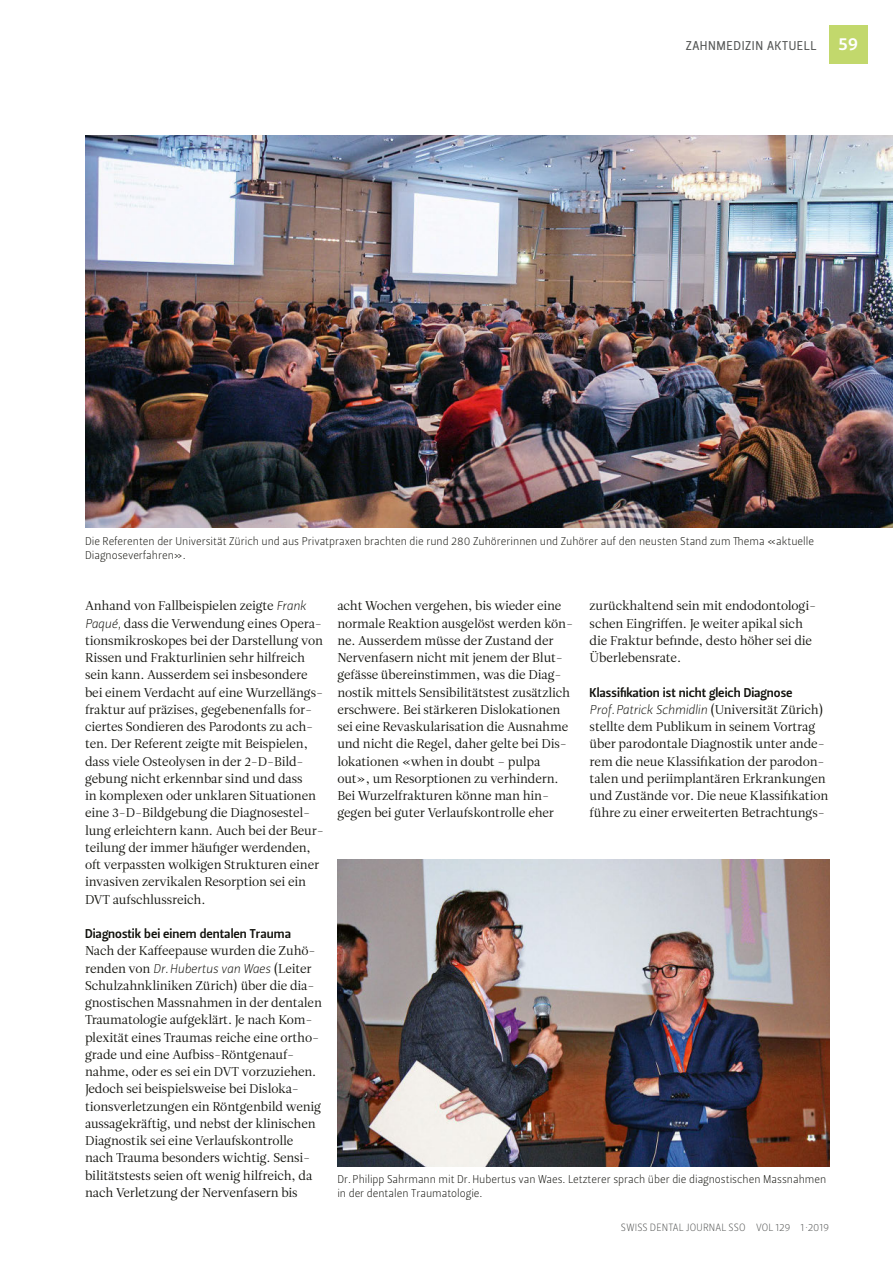
<style>
.page{position:relative;width:893px;height:1263px;background:#fff}
.page>*{position:absolute;margin:0;border:0;box-sizing:border-box;transform-origin:0 0}
.t1{font:12.75px/17.2px "Leitura Roman 1";letter-spacing:-.01em;color:#12120d}
.t2{font:12.75px "Leitura Sans Italic 1";letter-spacing:-.01em;color:#12120d}
.t3{font:12.75px "Leitura Sans Grot 3";color:#12120d}
.t4{font:12.75px "Leitura Sans Grot 2";letter-spacing:.045em;color:#555756}
.t5{font:11.25px/13.5px "Leitura Sans Grot 1";color:#12120d}
.t6{font:10.5px "Leitura Sans Grot 1";letter-spacing:.015em;color:#555756}
.s1{font-family:"Leitura Sans Grot 3";font-size:18px;color:#fff}
.s2{font-family:"Leitura Sans Italic 1"}
.s3{font-family:"Leitura Roman 1"}
</style>
<div class="page">
<div style="left:829px;top:26px;width:38px;height:38px;background:#c2d86c"></div>
<img style="left:85px;top:135px;width:808px;height:393px">
<img style="left:337px;top:860px;width:492px;height:306px">
<p class="t4" style="left:686px;top:38px;width:174px">ZAHNMEDIZIN AKTUELL <span class="s1">59</span></p>
<p class="t5" style="left:85px;top:535px;width:730px">Die Referenten der Universität Zürich und aus Privatpraxen brachten die rund 280 Zuhörerinnen und Zuhörer auf den neusten Stand zum Thema «aktuelle<br>Diagnoseverfahren».</p>
<p class="t1" style="left:85px;top:597px;width:240px">Anhand von Fallbeispielen zeigte <span class="s2">Frank Paqué,</span> dass die Verwendung eines Opera&shy;tionsmikroskopes bei der Darstellung von Rissen und Frakturlinien sehr hilfreich sein kann. Ausserdem sei insbesondere bei einem Verdacht auf eine Wurzellängs&shy;fraktur auf präzises, gegebenenfalls for&shy;ciertes Sondieren des Parodonts zu ach&shy;ten. Der Referent zeigte mit Beispielen, dass viele Osteolysen in der 2-D-Bild&shy;gebung nicht erkennbar sind und dass<br>in komplexen oder unklaren Situationen eine 3-D-Bildgebung die Diagnosestel&shy;lung erleichtern kann. Auch bei der Beur&shy;teilung der immer häufiger werdenden, oft verpassten wolkigen Strukturen einer invasiven zervikalen Resorption sei ein DVT aufschlussreich.</p>
<p class="t3" style="left:85px;top:926px;width:207px">Diagnostik bei einem dentalen Trauma</p>
<p class="t1" style="left:85px;top:942px;width:232px">Nach der Kaffeepause wurden die Zuhö-</p>
<p class="t2" style="left:85px;top:961px;width:228px"><span class="s3">renden von</span> Dr. Hubertus van Waes <span class="s3">(Leiter</span></p>
<p class="t1" style="left:85px;top:977px;width:238px">Schulzahnkliniken Zürich) über die dia&shy;gnostischen Massnahmen in der dentalen Traumatologie aufgeklärt. Je nach Kom&shy;plexität eines Traumas reiche eine ortho&shy;grade und eine Aufbiss-Röntgenauf&shy;nahme, oder es sei ein DVT vorzuziehen.<br>Jedoch sei beispielsweise bei Disloka&shy;tionsverletzungen ein Röntgenbild wenig aussagekräftig, und nebst der klinischen Diagnostik sei eine Verlaufskontrolle nach Trauma besonders wichtig. Sensi&shy;bilitätstests seien oft wenig hilfreich, da nach Verletzung der Nervenfasern bis</p>
<p class="t1" style="left:337px;top:598px;width:237px">acht Wochen vergehen, bis wieder eine normale Reaktion ausgelöst werden kön&shy;ne. Aus ser dem müsse der Zustand der Nervenfasern nicht mit jenem der Blut&shy;gefässe übereinstimmen, was die Diag&shy;nostik mittels Sensibilitätstest zusätzlich erschwere. Bei stärkeren Dislokationen sei eine Revaskularisation die Ausnahme und nicht die Regel, daher gelte bei Dis&shy;lokationen «when in doubt – pulpa out», um Resorptionen zu verhindern.<br>Bei Wurzelfrakturen könne man hin&shy;gegen bei guter Verlaufskontrolle eher</p>
<p class="t1" style="left:590px;top:598px;width:228px">zurückhaltend sein mit endodontologi&shy;schen Eingriffen. Je weiter apikal sich die Fraktur befinde, desto höher sei die Über lebensrate.</p>
<p class="t3" style="left:590px;top:685px;width:204px">Klassifikation ist nicht gleich Diagnose</p>
<p class="t2" style="left:590px;top:702px;width:235px">Prof. Patrick Schmidlin <span class="s3">(Universität Zürich)</span></p>
<p class="t1" style="left:590px;top:718px;width:240px">stellte dem Publikum in seinem Vortrag über parodontale Diagnostik unter ande&shy;rem die neue Klassifikation der parodon&shy;talen und periimplantären Erkrankungen und Zustände vor. Die neue Klassifikation führe zu einer erweiterten Betrachtungs-</p>
<p class="t5" style="left:337px;top:1173px;width:490px">Dr. Philipp Sahrmann mit Dr. Hubertus van Waes. Letzterer sprach über die diagnostischen Massnahmen in der dentalen Traumatologie.</p>
<p class="t6" style="left:621px;top:1222px;width:210px">SWISS DENTAL JOURNAL SSO VOL 129 1 2019</p>
</div>
